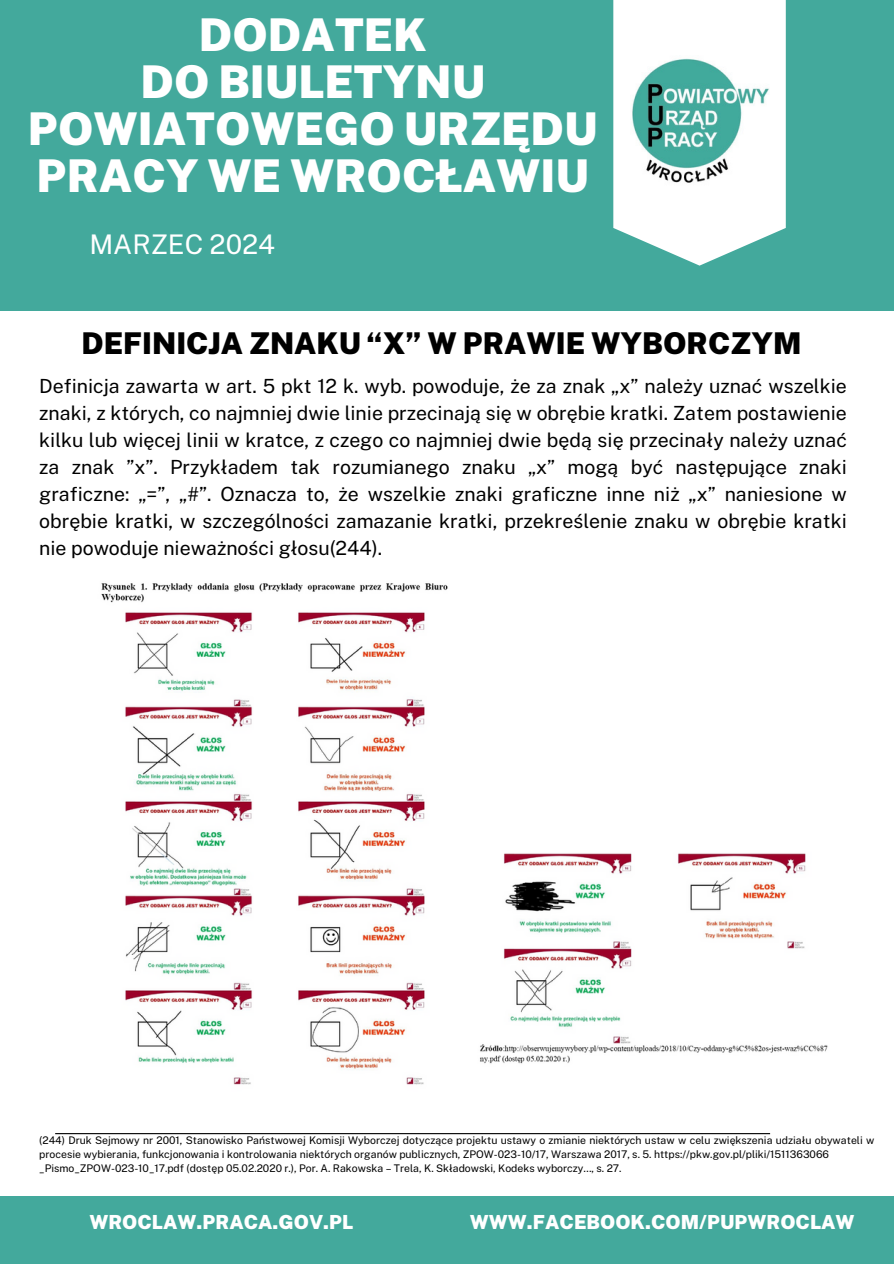
<style>
.page{position:relative;width:894px;height:1264px;background:#fff}
.page>*{position:absolute;margin:0;border:0;box-sizing:border-box;transform-origin:0 0}
.t1{font:900 45.15px/47.2px "Public Sans";color:#fff;text-align:center}
.t2{font:900 30px "Public Sans";color:#000}
.t3{font:27px "Public Sans";color:#fff}
.t4{font:19.5px/27px "Public Sans";color:#000;text-align:justify}
.t5{font:900 19.35px "Public Sans";color:#fff}
.t6{font:10.5px/14px "Public Sans";color:#000}
</style>
<div class="page">
<div style="left:0;top:0;width:893px;height:311px;background:#43a99c"></div>
<svg style="left:613px;top:0;width:172px;height:265px;background:#e8f4f3"></svg>
<div style="left:0;top:1195px;width:893px;height:68px;background:#43a99c"></div>
<img style="left:629px;top:55px;width:140px;height:132px">
<hr style="left:55px;top:1133px;width:714px;height:1px;background:#000">
<img style="left:101px;top:583px;width:347px;height:502px">
<img style="left:480px;top:853px;width:348px;height:211px">
<p class="t1" style="left:28px;top:11px;width:571px">DODATEK<br>DO BIULETYNU<br>POWIATOWEGO URZĘDU<br>PRACY WE WROCŁAWIU</p>
<h2 class="t3" style="left:89px;top:228px;width:187px">MARZEC 2024</h2>
<h5 class="t2" style="left:81px;top:325px;width:721px">DEFINICJA ZNAKU “X” W PRAWIE WYBORCZYM</h5>
<p class="t4" style="left:39px;top:372px;width:808px">Definicja zawarta w art. 5 pkt 12 k. wyb. powoduje, że za znak „x” należy uznać wszelkie znaki, z których, co najmniej dwie linie przecinają się w obrębie kratki. Zatem postawienie kilku lub więcej linii w kratce, z czego co najmniej dwie będą się przecinały należy uznać za znak ”x”. Przykładem tak rozumianego znaku „x” mogą być następujące znaki graficzne: „=”, „#”. Oznacza to, że wszelkie znaki graficzne inne niż „x” naniesione w obrębie kratki, w szczególności zamazanie kratki, przekreślenie znaku w obrębie kratki nie powoduje nieważności głosu(244).</p>
<p class="t6" style="left:39px;top:1132px;width:836px">(244) Druk Sejmowy nr 2001, Stanowisko Państwowej Komisji Wyborczej dotyczące projektu ustawy o zmianie niektórych ustaw w celu zwiększenia udziału obywateli w procesie wybierania, funkcjonowania i kontrolowania niektórych organów publicznych, ZPOW-023-10/17, Warszawa 2017, s. 5. https://pkw.gov.pl/pliki/1511363066</p>
<h4 class="t6" style="left:39px;top:1160px;width:583px">_Pismo_ZPOW-023-10_17.pdf (dostęp 05.02.2020 r.), Por. A. Rakowska – Trela, K. Składowski, Kodeks wyborczy…, s. 27.</h4>
<p class="t5" style="left:89px;top:1210px;width:265px">WROCLAW.PRACA.GOV.PL</p>
<p class="t5" style="left:469px;top:1210px;width:386px">WWW.FACEBOOK.COM/PUPWROCLAW</p>
</div>
